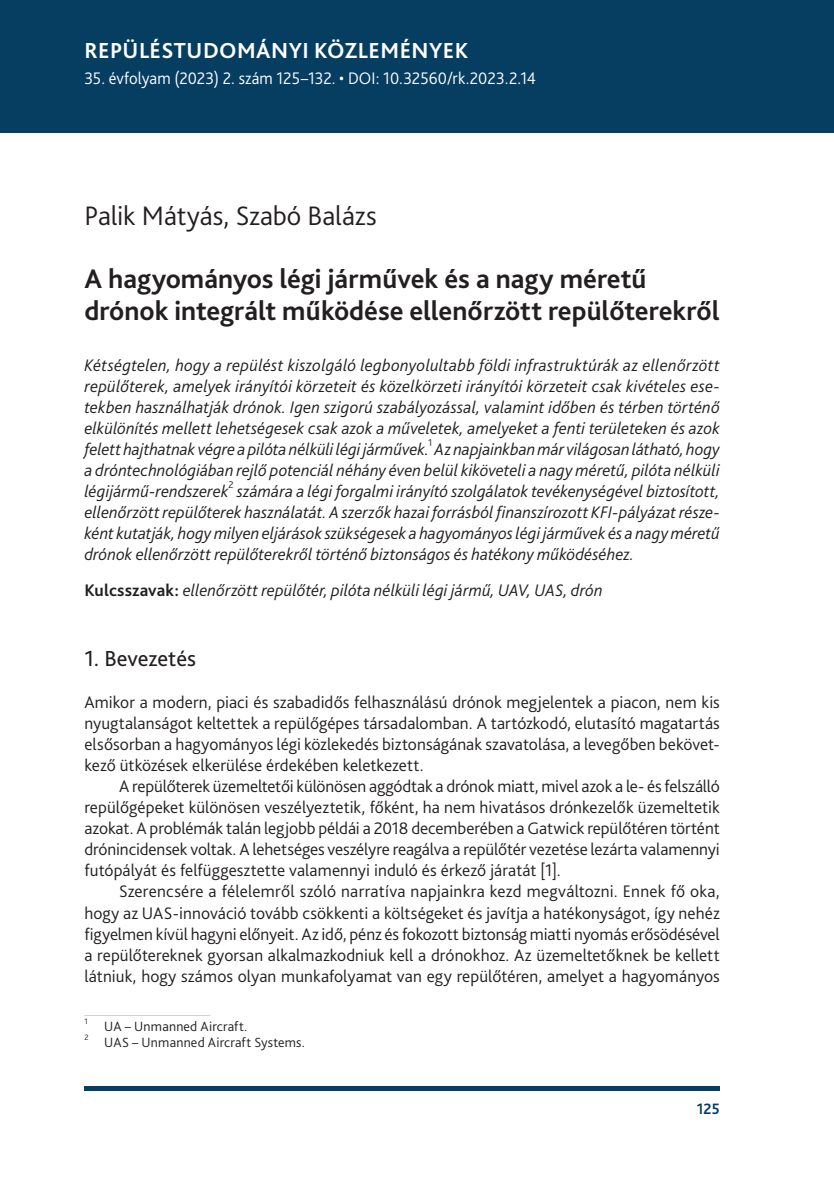
<style>
.page{position:relative;width:834px;height:1181px;background:#fff}
.page>*{position:absolute;margin:0;border:0;box-sizing:border-box;transform-origin:0 0}
._1__Head_Heavy_16{font:700 28px/31.5px "Bliss Pro";color:#231f20}
.Author{font:300 28px "Bliss Pro";color:#231f20}
.Running_header_right{font:700 22.75px "Bliss Pro";letter-spacing:.02em;color:#fff}
._1_1__Head_bold_13{font:22.75px "Bliss Pro";color:#231f20}
._3__Abstract{font:italic 300 17.5px/21px "Bliss Pro";color:#231f20;text-align:justify}
._1__Body{font:300 17.5px/21px "Bliss Pro";letter-spacing:.005em;color:#231f20;text-align:justify}
._2__Body_1st_paragraph{font:300 17.5px/21px "Bliss Pro";color:#231f20;text-align:justify}
.Running_header_right-2{font:300 17.5px "Bliss Pro";letter-spacing:-.01em;color:#fff;scale:.95 1}
.Running_header_right-3{font:700 15.75px "Bliss Pro";color:#063e62;scale:.95 1}
.Footnote_text{font:300 14px "Bliss Pro";letter-spacing:.02em;color:#231f20}
._3__Abstract-2{font:300 10.15px "Bliss Pro";color:#231f20}
.Footnote_text-2{font:300 8.22px "Bliss Pro";color:#231f20}
.s1{font-weight:700;font-style:normal}
</style>
<div class="page">
<div style="left:0;top:0;width:833px;height:132px;background:#063e62"></div>
<div style="left:84px;top:1086px;width:635px;height:5px;background:#063e62"></div>
<hr style="left:84px;top:1015px;width:126px;height:1px;background:#d1d2d4">
<p class="Running_header_right" style="left:84px;top:37px;width:385px">REPÜLÉSTUDOMÁNYI KÖZLEMÉNYEK</p>
<p class="Running_header_right-2" style="left:84px;top:68px;width:477px">35. évfolyam (2023) 2. szám 125–132. • DOI: 10.32560/rk.2023.2.14</p>
<p class="Author" style="left:84px;top:199px;width:294px">Palik Mátyás, Szabó Balázs</p>
<p class="_1__Head_Heavy_16" style="left:84px;top:262px;width:636px">A hagyományos légi járművek és a nagy méretű drónok integrált működése ellenőrzött repülőterekről</p>
<p class="_3__Abstract" style="left:84px;top:354px;width:637px">Kétségtelen, hogy a repülést kiszolgáló legbonyolultabb földi infrastruktúrák az ellenőrzött repülőterek, amelyek irányítói körzeteit és közelkörzeti irányítói körzeteit csak kivételes ese&shy;tekben használhatják drónok. Igen szigorú szabályozással, valamint időben és térben történő elkülönítés mellett lehetségesek csak azok a műveletek, amelyeket a fenti területeken és azok felett hajthatnak végre a pilóta nélküli légi járművek. Az napjainkban már világosan látható, hogy</p>
<p class="_3__Abstract-2" style="left:428px;top:436px;width:6px">1</p>
<p class="_3__Abstract" style="left:84px;top:459px;width:636px">a dróntechnológiában rejlő potenciál néhány éven belül kiköveteli a nagy méretű, pilóta nélküli légijármű-rendszerek</p>
<p class="_3__Abstract-2" style="left:228px;top:478px;width:7px">2</p>
<p class="_3__Abstract" style="left:84px;top:480px;width:637px;text-indent:152px">számára a légi forgalmi irányító szolgálatok tevékenységével biztosított, ellenőrzött repülőterek használatát. A szerzők hazai forrásból finanszírozott KFI-pályázat része&shy;ként kutatják, hogy milyen eljárások szükségesek a hagyományos légi járművek és a nagy méretű drónok ellenőrzött repülőterekről történő biztonságos és hatékony működéséhez.</p>
<p class="_3__Abstract" style="left:84px;top:579px;width:519px"><span class="s1">Kulcsszavak:</span> ellenőrzött repülőtér, pilóta nélküli légi jármű, UAV, UAS, drón</p>
<p class="_1_1__Head_bold_13" style="left:84px;top:645px;width:113px">1. Bevezetés</p>
<p class="_2__Body_1st_paragraph" style="left:84px;top:691px;width:637px">Amikor a modern, piaci és szabadidős felhasználású drónok megjelentek a piacon, nem kis nyugtalanságot keltettek a repülőgépes társadalomban. A tartózkodó, elutasító magatartás elsősorban a hagyományos légi közlekedés biztonságának szavatolása, a levegőben bekövet&shy;kező ütközések elkerülése érdekében keletkezett.</p>
<p class="_1__Body" style="left:84px;top:775px;width:636px;text-indent:35px">A repülőterek üzemeltetői különösen aggódtak a drónok miatt, mivel azok a le- és felszálló repülőgépeket különösen veszélyeztetik, főként, ha nem hivatásos drónkezelők üzemeltetik azokat. A problémák talán legjobb példái a -2018 decemberében a Gatwick repülőtéren történt drónincidensek voltak. A lehetséges veszélyre reagálva a repülőtér vezetése lezárta valamennyi futópályát és felfüggesztette valamennyi induló és érkező járatát [1].</p>
<p class="_1__Body" style="left:84px;top:880px;width:636px;text-indent:35px">Szerencsére a félelemről szóló narratíva napjainkra kezd megváltozni. Ennek fő oka, hogy az UAS-innováció tovább csökkenti a költségeket és javítja a hatékonyságot, így nehéz figyelmen kívül hagyni előnyeit. Az idő, pénz és fokozott biztonság miatti nyomás erősödésével a repülőtereknek gyorsan alkalmazkodniuk kell a drónokhoz. Az üzemeltetőknek be kellett látniuk, hogy számos olyan munkafolyamat van egy repülőtéren, amelyet a hagyományos</p>
<p class="Footnote_text-2" style="left:84px;top:1016px;width:5px">1</p>
<p class="Footnote_text" style="left:104px;top:1018px;width:144px">UA – Unmanned Aircraft.</p>
<p class="Footnote_text-2" style="left:84px;top:1032px;width:6px">2</p>
<p class="Footnote_text" style="left:104px;top:1033px;width:202px">UAS – Unmanned Aircraft Systems.</p>
<p class="Running_header_right-3" style="left:696px;top:1099px;width:26px">125</p>
</div>
